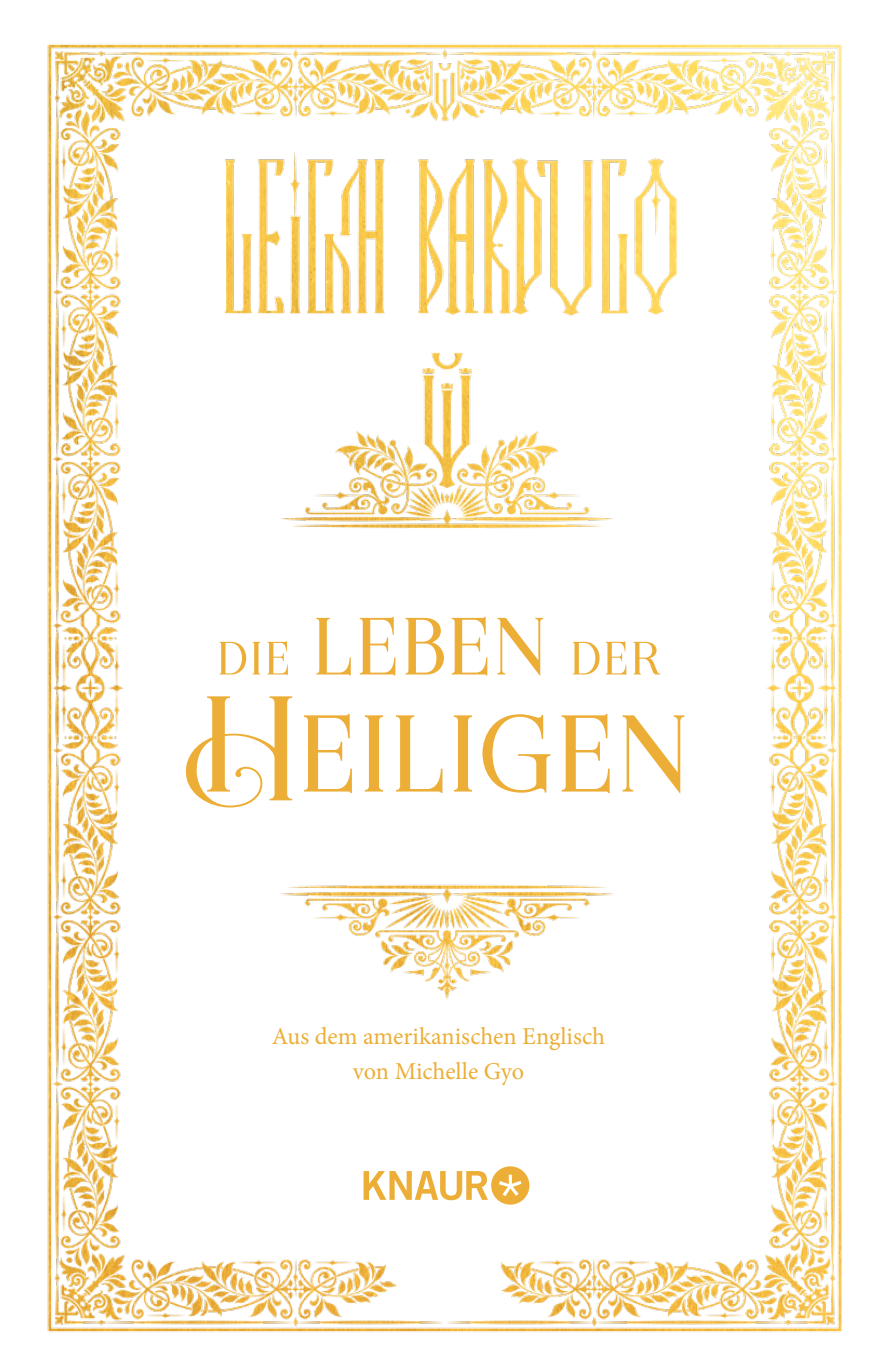
<style>
.page{position:relative;width:893px;height:1372px;background:#fff}
.page>*{position:absolute;margin:0;border:0;box-sizing:border-box;transform-origin:0 0}
.t1{font:157.5px "LHF Encore";letter-spacing:.015em;color:#ecae36}
.t2{font:67.5px "LHF Encore";letter-spacing:.04em;color:#ecae36}
.t3{font:24.3px/35.3px "Minion Pro";letter-spacing:-.005em;color:#ecae36;text-align:center}
.s1{font-size:117px}
</style>
<div class="page">
<img style="left:47px;top:44px;width:795px;height:1288px">
<svg style="left:364px;top:1166px;width:165px;height:38px"></svg>
<h2 class="t2" style="left:217px;top:615px;width:444px">die <span class="s1">leben</span> der</h2>
<h1 class="t1" style="left:187px;top:653px;width:504px">Heiligen</h1>
<p class="t3" style="left:272px;top:1018px;width:335px">Aus dem amerikanischen Englisch von Michelle Gyo</p>
</div>
